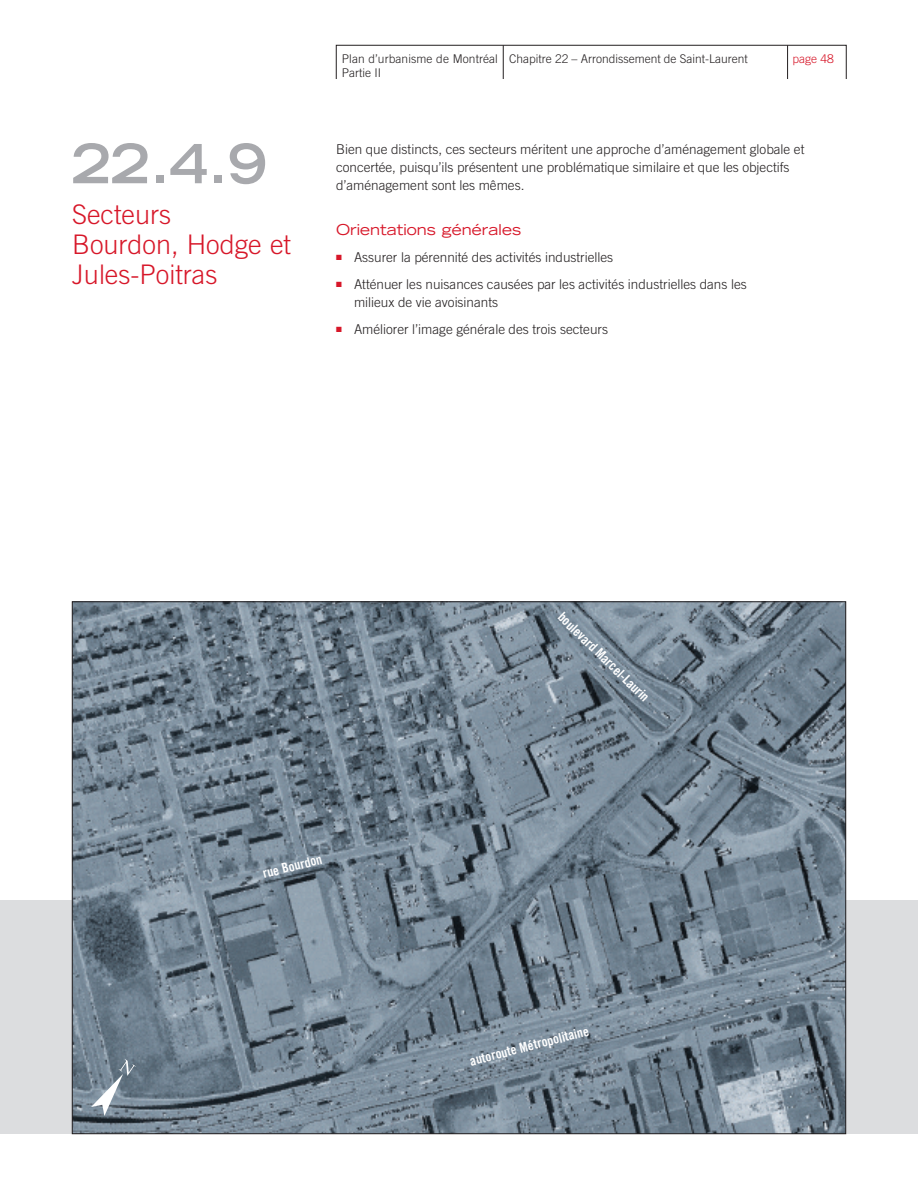
<style>
.page{position:relative;width:918px;height:1188px;background:#fff}
.page>*{position:absolute;margin:0;border:0;box-sizing:border-box;transform-origin:0 0}
.t1{font:700 expanded 54px "Trade Gothic LH";color:#a8a9ad}
.t2{font:300 27px/30px "Trade Gothic";color:#d71729}
.t3{font:expanded 15px "Trade Gothic LH";color:#d71729}
.t4{font:300 13.5px/18px "Trade Gothic";color:#231f20}
.t5{font:13.5px "Trade Gothic Bold Cond Twenty";color:#fff}
.t6{font:300 12px/14.4px "Trade Gothic";color:#231f20}
.t7{font:300 12px "Trade Gothic";color:#d71729}
.s1{color:#d71729}
</style>
<div class="page">
<hr style="left:503px;top:45px;width:1px;height:34px;background:#231f20">
<hr style="left:787px;top:45px;width:1px;height:34px;background:#231f20">
<div style="left:336px;top:45px;width:511px;height:34px;border:1px solid #231f20"></div>
<div style="left:0;top:900px;width:918px;height:234px;background:#dcdddf"></div>
<img style="left:74px;top:604px;width:770px;height:528px">
<svg style="left:91px;top:1059px;width:45px;height:57px;background:#84929e"></svg>
<h1 class="t1" style="left:72px;top:144px;width:196px">22.4.9</h1>
<h2 class="t2" style="left:72px;top:201px;width:221px">Secteurs<br>Bourdon, Hodge et<br>Jules-Poitras</h2>
<p class="t6" style="left:342px;top:52px;width:158px">Plan d’urbanisme de Montréal<br>Partie II</p>
<p class="t6" style="left:509px;top:52px;width:240px">Chapitre 22 – Arrondissement de Saint-Laurent</p>
<p class="t7" style="left:793px;top:54px;width:43px">page 48</p>
<p class="t4" style="left:336px;top:141px;width:470px">Bien que distincts, ces secteurs méritent une approche d’aménagement globale et concertée, puisqu’ils présentent une problématique similaire et que les objectifs d’aménagement sont les mêmes.</p>
<p class="t3" style="left:336px;top:224px;width:187px">Orientations générales</p>
<p class="t4" style="left:336px;top:249px;width:279px"><span class="s1">■</span> Assurer la pérennité des activités industrielles</p>
<p class="t4" style="left:354px;top:276px;width:394px;text-indent:-18px"><span class="s1">■</span> Atténuer les nuisances causées par les activités industrielles dans les milieux de vie avoisinants</p>
<p class="t4" style="left:336px;top:321px;width:274px"><span class="s1">■</span> Améliorer l’image générale des trois secteurs</p>
<p class="t5" style="left:262px;top:869px;width:62px;rotate:-14deg">rue Bourdon</p>
<p class="t5" style="left:564px;top:611px;width:122px;rotate:44deg">boulevard Marcel-Laurin</p>
<p class="t5" style="left:469px;top:1056px;width:124px;rotate:-14deg">autoroute Métropolitaine</p>
</div>
